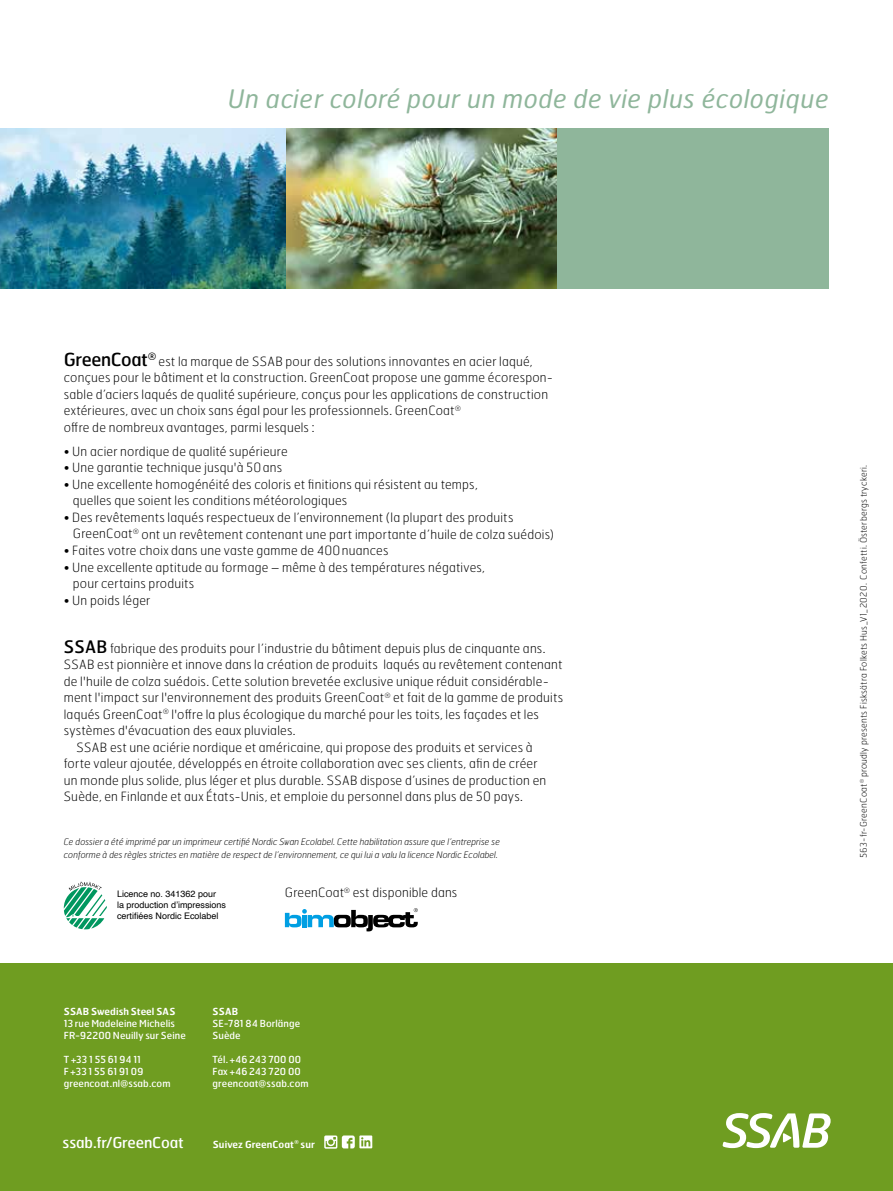
<style>
.page{position:relative;width:893px;height:1191px;background:#fff}
.page>*{position:absolute;margin:0;border:0;box-sizing:border-box;transform-origin:0 0}
.t1{font:italic 25.5px "Hermes FB";letter-spacing:.02em;color:#8fb69b}
.t2{font:18px "Hermes FB";letter-spacing:-.02em;color:#000}
.t3{font:15px "Hermes FB";letter-spacing:-.01em;color:#fff}
.t4{font:100 12.75px/16.5px "Hermes FB";letter-spacing:.02em;color:#000}
.t5{font:9.75px/12px "Hermes FB";letter-spacing:.01em;color:#fff}
.t6{font:600 9.75px "Hermes FB";letter-spacing:.005em;color:#fff}
.t7{font:italic 100 9px/13.5px "Hermes FB";color:#000}
.t8{font:100 9px "Hermes FB";letter-spacing:.03em;color:#000}
.t9{font:9px/10.8px "Helvetica";color:#000}
.s1{font-weight:400;font-size:17.25px}
</style>
<div class="page">
<img style="left:0;top:128px;width:286px;height:160px">
<img style="left:286px;top:128px;width:271px;height:160px">
<div style="left:557px;top:128px;width:272px;height:160px;background:#8fb69b"></div>
<div style="left:0;top:963px;width:893px;height:228px;background:#6f9d21"></div>
<svg style="left:723px;top:1113px;width:108px;height:35px"></svg>
<svg style="left:64px;top:881px;width:43px;height:48px"></svg>
<svg style="left:324px;top:1135px;width:48px;height:13px"></svg>
<svg style="left:285px;top:908px;width:133px;height:23px"></svg>
<h1 class="t1" style="left:228px;top:83px;width:602px">Un acier coloré pour un mode de vie plus écologique</h1>
<h2 class="t2" style="left:64px;top:348px;width:94px">GreenCoat<sup>®</sup></h2>
<p class="t4" style="left:64px;top:353px;width:491px;text-indent:95px">est la marque de SSAB pour des solutions innovantes en acier laqué, conçues pour le bâtiment et la construction. GreenCoat propose une gamme écorespon&shy;sable d’aciers laqués de qualité supérieure, conçus pour les applications de construction extérieures, avec un choix sans égal pour les professionnels. GreenCoat<sup>®<br></sup>offre de nombreux avantages, parmi lesquels :</p>
<p class="t4" style="left:64px;top:443px;width:225px">• Un acier nordique de qualité supérieure</p>
<p class="t4" style="left:64px;top:459px;width:220px">• Une garantie technique jusqu'à 50 ans</p>
<p class="t4" style="left:73px;top:476px;width:406px;text-indent:-9px">• Une excellente homogénéité des coloris et finitions qui résistent au temps, quelles que soient les conditions météorologiques</p>
<p class="t4" style="left:73px;top:509px;width:483px;text-indent:-9px">• Des revêtements laqués respectueux de l’environnement (la plupart des produits<br>GreenCoat<sup>®</sup> ont un revêtement contenant une part importante d’huile de colza suédois)</p>
<p class="t4" style="left:64px;top:542px;width:326px">• Faites votre choix dans une vaste gamme de 400 nuances</p>
<p class="t4" style="left:73px;top:558px;width:414px;text-indent:-9px">• Une excellente aptitude au formage – même à des températures négatives, pour certains produits</p>
<p class="t4" style="left:64px;top:591px;width:88px">• Un poids léger</p>
<p class="t4" style="left:64px;top:639px;width:483px"><span class="s1">SSAB</span> fabrique des produits pour l’industrie du bâtiment depuis plus de cinquante ans.</p>
<p class="t4" style="left:64px;top:656px;width:500px">SSAB est pionnière et innove dans la création de produits laqués au revêtement contenant</p>
<p class="t4" style="left:64px;top:672px;width:487px">de l'huile de colza suédois. Cette solution brevetée exclusive unique réduit considérable-</p>
<p class="t4" style="left:64px;top:689px;width:501px">ment l'impact sur l'environnement des produits GreenCoat<sup>®</sup> et fait de la gamme de produits</p>
<p class="t4" style="left:64px;top:705px;width:477px">laqués GreenCoat<sup>®</sup> l'offre la plus écologique du marché pour les toits, les façades et les</p>
<p class="t4" style="left:64px;top:722px;width:233px">systèmes d'évacuation des eaux pluviales.</p>
<p class="t4" style="left:77px;top:738px;width:458px">SSAB est une aciérie nordique et américaine, qui propose des produits et services à</p>
<p class="t4" style="left:64px;top:755px;width:475px">forte valeur ajoutée, développés en étroite collaboration avec ses clients, afin de créer</p>
<p class="t4" style="left:64px;top:771px;width:484px">un monde plus solide, plus léger et plus durable. SSAB dispose d’usines de production en</p>
<p class="t4" style="left:64px;top:788px;width:461px">Suède, en Finlande et aux États-Unis, et emploie du personnel dans plus de 50 pays.</p>
<p class="t7" style="left:64px;top:834px;width:438px">Ce dossier a été imprimé par un imprimeur certifié Nordic Swan Ecolabel. Cette habilitation assure que l’entreprise se conforme à des règles strictes en matière de respect de l’environnement, ce qui lui a valu la licence Nordic Ecolabel.</p>
<p class="t9" style="left:117px;top:889px;width:111px">Licence no. 341362 pour<br>la production d’impressions certifiées Nordic Ecolabel</p>
<p class="t4" style="left:285px;top:884px;width:174px">GreenCoat<sup>®</sup> est disponible dans</p>
<p class="t6" style="left:64px;top:1005px;width:113px">SSAB Swedish Steel SAS</p>
<p class="t5" style="left:64px;top:1017px;width:124px">13 rue Madeleine Michelis<br>FR-92200 Neuilly sur Seine</p>
<p class="t5" style="left:64px;top:1053px;width:108px">T +33 1 55 61 94 11<br>F +33 1 55 61 91 09 greencoat.nl@ssab.com</p>
<p class="t3" style="left:63px;top:1132px;width:122px">ssab.fr/GreenCoat</p>
<p class="t6" style="left:213px;top:1005px;width:27px">SSAB</p>
<p class="t5" style="left:213px;top:1017px;width:89px">SE-781 84 Borlänge<br>Suède</p>
<p class="t5" style="left:213px;top:1053px;width:98px">Tél. +46 243 700 00<br>Fax + 46 243 720 00 greencoat@ssab.com</p>
<p class="t6" style="left:213px;top:1137px;width:104px">Suivez GreenCoat<sup>®</sup> sur</p>
<p class="t8" style="left:858px;top:858px;width:395px;rotate:-90deg">563-fr-GreenCoat<sup>®</sup> proudly presents Fisksätra Folkets Hus_V1_2020. Confetti. Österbergs tryckeri.</p>
</div>
